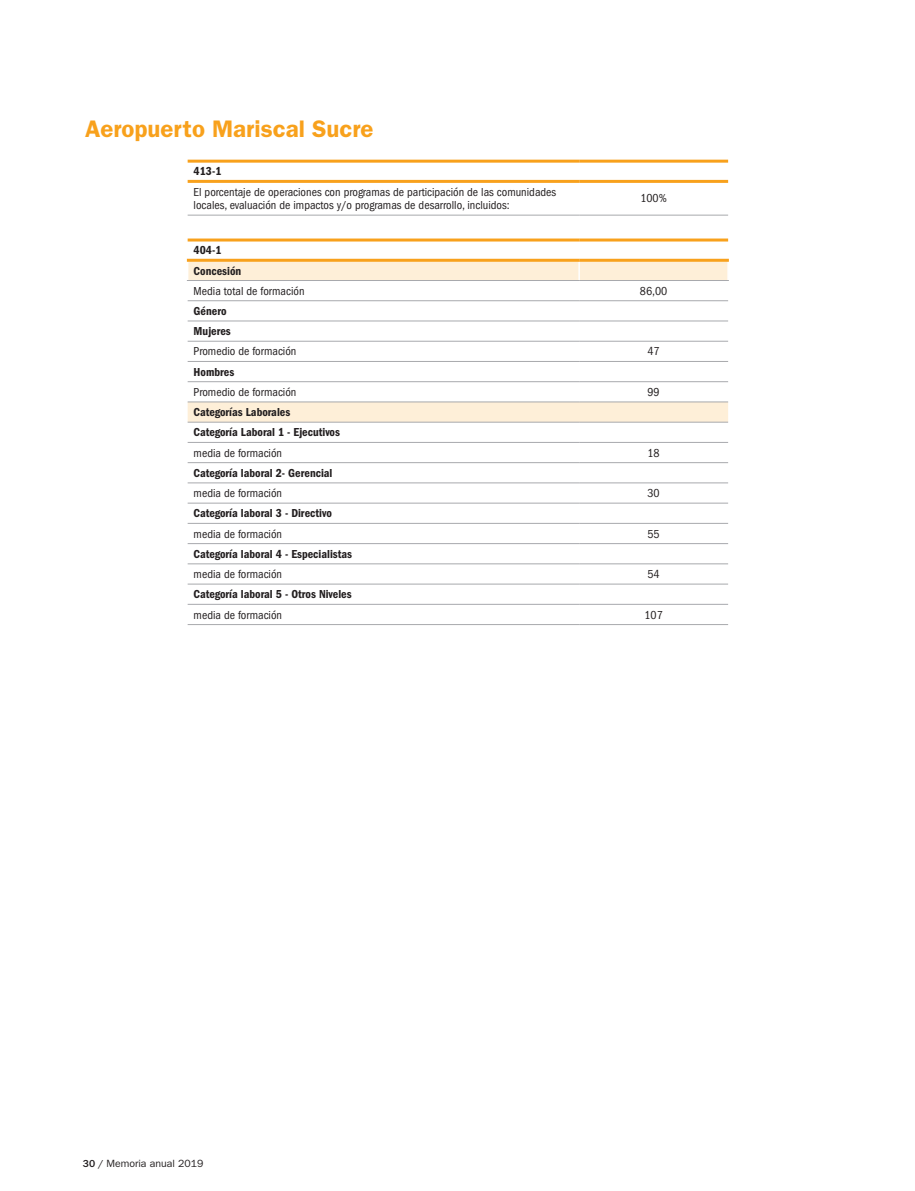
<style>
.page{position:relative;width:915px;height:1191px;background:#fff}
.page>*{position:absolute;margin:0;border:0;box-sizing:border-box;transform-origin:0 0}
.t1{font:600 24px "ITC Franklin Gothic Std";color:#f8a11c}
.t2{font:condensed 12px/13.5px "ITC Franklin Gothic Std";color:#231f20}
.t3{font:12px/20.2px "ITC Franklin Gothic Std Dm Cd";color:#231f20}
.t4{font:10.5px "ITC Franklin Gothic Std";color:#231f20}
.s1{font-weight:500}
</style>
<div class="page">
<hr style="left:187px;top:215px;width:392px;height:1px;background:#a8a9ad">
<hr style="left:579px;top:215px;width:148px;height:1px;background:#a8a9ad">
<hr style="left:187px;top:160px;width:392px;height:3px;background:#f8a11c">
<hr style="left:579px;top:160px;width:148px;height:3px;background:#f8a11c">
<hr style="left:187px;top:180px;width:392px;height:3px;background:#f8a11c">
<hr style="left:579px;top:180px;width:148px;height:3px;background:#f8a11c">
<svg style="left:187px;top:262px;width:540px;height:160px"></svg>
<svg style="left:187px;top:262px;width:1px;height:18px"></svg>
<svg style="left:578px;top:262px;width:1px;height:18px"></svg>
<svg style="left:727px;top:262px;width:1px;height:18px"></svg>
<hr style="left:187px;top:280px;width:392px;height:1px;background:#a8a9ad">
<hr style="left:579px;top:280px;width:149px;height:1px;background:#a8a9ad">
<hr style="left:187px;top:300px;width:392px;height:1px;background:#a8a9ad">
<hr style="left:579px;top:300px;width:148px;height:1px;background:#a8a9ad">
<hr style="left:187px;top:320px;width:392px;height:1px;background:#a8a9ad">
<hr style="left:579px;top:320px;width:148px;height:1px;background:#a8a9ad">
<hr style="left:187px;top:341px;width:392px;height:1px;background:#a8a9ad">
<hr style="left:579px;top:341px;width:148px;height:1px;background:#a8a9ad">
<hr style="left:187px;top:361px;width:392px;height:1px;background:#a8a9ad">
<hr style="left:579px;top:361px;width:148px;height:1px;background:#a8a9ad">
<hr style="left:187px;top:381px;width:392px;height:1px;background:#a8a9ad">
<hr style="left:579px;top:381px;width:148px;height:1px;background:#a8a9ad">
<hr style="left:187px;top:442px;width:392px;height:1px;background:#a8a9ad">
<hr style="left:579px;top:442px;width:148px;height:1px;background:#a8a9ad">
<hr style="left:187px;top:462px;width:392px;height:1px;background:#a8a9ad">
<hr style="left:579px;top:462px;width:148px;height:1px;background:#a8a9ad">
<hr style="left:187px;top:482px;width:392px;height:1px;background:#a8a9ad">
<hr style="left:579px;top:482px;width:148px;height:1px;background:#a8a9ad">
<hr style="left:187px;top:503px;width:392px;height:1px;background:#a8a9ad">
<hr style="left:579px;top:503px;width:148px;height:1px;background:#a8a9ad">
<hr style="left:187px;top:523px;width:392px;height:1px;background:#a8a9ad">
<hr style="left:579px;top:523px;width:148px;height:1px;background:#a8a9ad">
<hr style="left:187px;top:543px;width:392px;height:1px;background:#a8a9ad">
<hr style="left:579px;top:543px;width:148px;height:1px;background:#a8a9ad">
<hr style="left:187px;top:563px;width:392px;height:1px;background:#a8a9ad">
<hr style="left:579px;top:563px;width:148px;height:1px;background:#a8a9ad">
<hr style="left:187px;top:584px;width:392px;height:1px;background:#a8a9ad">
<hr style="left:579px;top:584px;width:148px;height:1px;background:#a8a9ad">
<hr style="left:187px;top:604px;width:392px;height:1px;background:#a8a9ad">
<hr style="left:579px;top:604px;width:148px;height:1px;background:#a8a9ad">
<hr style="left:187px;top:624px;width:392px;height:1px;background:#a8a9ad">
<hr style="left:579px;top:624px;width:148px;height:1px;background:#a8a9ad">
<hr style="left:187px;top:238px;width:392px;height:3px;background:#f8a11c">
<hr style="left:579px;top:238px;width:148px;height:3px;background:#f8a11c">
<hr style="left:187px;top:259px;width:392px;height:3px;background:#f8a11c">
<hr style="left:579px;top:259px;width:149px;height:3px;background:#f8a11c">
<hr style="left:187px;top:401px;width:392px;height:1px;background:#a8a9ad">
<hr style="left:579px;top:401px;width:148px;height:1px;background:#a8a9ad">
<hr style="left:187px;top:422px;width:392px;height:1px;background:#a8a9ad">
<hr style="left:579px;top:422px;width:148px;height:1px;background:#a8a9ad">
<h1 class="t1" style="left:85px;top:114px;width:290px">Aeropuerto Mariscal Sucre</h1>
<p class="t3" style="left:193px;top:161px;width:29px">413-1</p>
<p class="t2" style="left:193px;top:185px;width:364px">El porcentaje de operaciones con programas de participación de las comunidades locales, evaluación de impactos y/o programas de desarrollo, incluidos:</p>
<p class="t2" style="left:640px;top:192px;width:28px">100%</p>
<p class="t3" style="left:193px;top:240px;width:49px">404-1<br>Concesión</p>
<p class="t2" style="left:193px;top:284px;width:112px">Media total de formación</p>
<p class="t2" style="left:639px;top:284px;width:29px">86,00</p>
<p class="t3" style="left:193px;top:301px;width:39px">Género<br>Mujeres</p>
<p class="t2" style="left:193px;top:345px;width:104px">Promedio de formación</p>
<p class="t2" style="left:647px;top:345px;width:14px">47</p>
<p class="t3" style="left:193px;top:362px;width:42px">Hombres</p>
<p class="t2" style="left:193px;top:385px;width:104px">Promedio de formación</p>
<p class="t2" style="left:647px;top:385px;width:14px">99</p>
<p class="t3" style="left:193px;top:402px;width:148px">Categorías Laborales<br>Categoría Laboral 1 - Ejecutivos</p>
<p class="t2" style="left:193px;top:446px;width:90px">media de formación</p>
<p class="t2" style="left:647px;top:446px;width:14px">18</p>
<p class="t3" style="left:193px;top:463px;width:140px">Categoría laboral 2- Gerencial</p>
<p class="t2" style="left:193px;top:486px;width:90px">media de formación</p>
<p class="t2" style="left:647px;top:486px;width:14px">30</p>
<p class="t3" style="left:193px;top:503px;width:140px">Categoría laboral 3 - Directivo</p>
<p class="t2" style="left:193px;top:527px;width:90px">media de formación</p>
<p class="t2" style="left:647px;top:527px;width:14px">55</p>
<p class="t3" style="left:193px;top:544px;width:160px">Categoría laboral 4 - Especialistas</p>
<p class="t2" style="left:193px;top:567px;width:90px">media de formación</p>
<p class="t2" style="left:647px;top:567px;width:14px">54</p>
<p class="t3" style="left:193px;top:584px;width:159px">Categoría laboral 5 - Otros Niveles</p>
<p class="t2" style="left:193px;top:608px;width:90px">media de formación</p>
<p class="t2" style="left:644px;top:608px;width:20px">107</p>
<p class="t4" style="left:83px;top:1157px;width:122px"><span class="s1">30 /</span> Memoria anual 2019</p>
</div>
